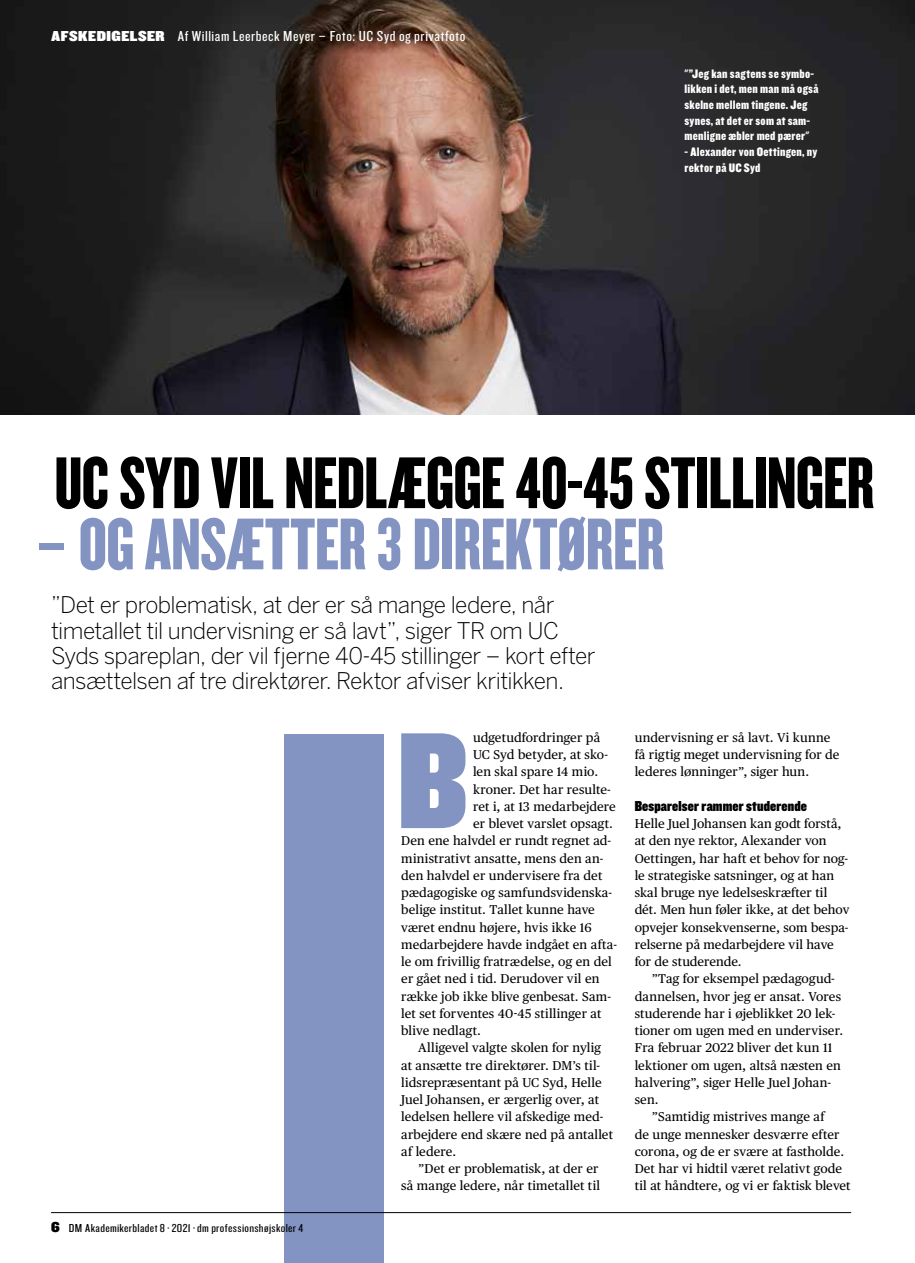
<style>
.page{position:relative;width:915px;height:1263px;background:#fff}
.page>*{position:absolute;margin:0;border:0;box-sizing:border-box;transform-origin:0 0}
.t1{font:142.2px "Knockout 90 Ultmt Welterwt";color:#8394c3}
.t2{font:76.2px "Knockout 68 Full Featherwt";letter-spacing:-.01em;color:#000}
.t3{font:76.2px "Knockout 68 Full Featherwt";letter-spacing:-.005em;color:#8394c3}
.t4{font:300 22.8px/25.5px "Benton Sans";letter-spacing:-.025em;color:#000}
.t5{font:15px "Knockout 28 Junior Feathrwt";letter-spacing:.03em;color:#fff;scale:1.2 1}
.t6{font:15px "Knockout 90 Ultmt Welterwt";letter-spacing:.01em;color:#000}
.t7{font:12.75px/17.2px "Publico Text";letter-spacing:.01em;color:#000}
.t8{font:12.75px/15.8px "Knockout 70 Full Welterwt";letter-spacing:.015em;color:#fff}
.t9{font:12px "Knockout 28 Junior Feathrwt";letter-spacing:.02em;color:#000;scale:1.2 1}
.s1{font-family:"Knockout 90 Ultmt Welterwt"}
.s2{font-family:"Knockout 90 Ultmt Welterwt";font-size:15px}
</style>
<div class="page">
<img style="left:0;top:0;width:914px;height:414px">
<div style="left:284px;top:735px;width:100px;height:528px;background:#8394c3"></div>
<hr style="left:51px;top:1212px;width:799px;height:1px;background:#000">
<p class="t5" style="left:52px;top:27px;width:346px"><span class="s1">AFSKEDIGELSER</span> Af William Leerbeck Meyer – Foto: UC Syd og privatfoto</p>
<p class="t8" style="left:684px;top:65px;width:135px">"”Jeg kan sagtens se symbo&shy;likken i det, men man må også skelne mellem tingene. Jeg synes, at det er som at sam&shy;menligne æbler med pærer"</p>
<p class="t8" style="left:684px;top:144px;width:134px">- Alexander von Oettingen, ny rektor på UC Syd</p>
<h2 class="t2" style="left:54px;top:436px;width:821px">UC SYD VIL NEDLÆGGE 40-45 STILLINGER</h2>
<h2 class="t3" style="left:34px;top:498px;width:631px">– OG ANSÆTTER 3 DIREKTØRER</h2>
<h3 class="t4" style="left:51px;top:592px;width:546px">”Det er problematisk, at der er så mange ledere, når timetallet til undervisning er så lavt”, siger TR om UC Syds spareplan, der vil fjerne 40-45 stillinger – kort efter ansættelsen af tre direktører. Rektor afviser kritikken.</h3>
<p class="t9" style="left:51px;top:1220px;width:211px"><span class="s2">6</span> DM Akademikerbladet 8 · 2021 · dm professionshøjskoler 4</p>
<h1 class="t1" style="left:397px;top:684px;width:72px">B</h1>
<p class="t7" style="left:473px;top:728px;width:129px">udgetudfordringer på</p>
<p class="t7" style="left:473px;top:745px;width:136px">UC Syd betyder, at sko-</p>
<p class="t7" style="left:473px;top:762px;width:127px">len skal spare 14 mio.</p>
<p class="t7" style="left:473px;top:780px;width:139px">kroner. Det har resulte-</p>
<p class="t7" style="left:473px;top:797px;width:144px">ret i, at 13 medarbejdere</p>
<p class="t7" style="left:473px;top:814px;width:141px">er blevet varslet opsagt.</p>
<p class="t7" style="left:401px;top:831px;width:211px">Den ene halvdel er rundt regnet ad-</p>
<p class="t7" style="left:401px;top:849px;width:204px">ministrativt ansatte, mens den an-</p>
<p class="t7" style="left:401px;top:866px;width:202px">den halvdel er undervisere fra det</p>
<p class="t7" style="left:401px;top:883px;width:212px">pædagogiske og samfundsvidenska-</p>
<p class="t7" style="left:401px;top:900px;width:195px">belige institut. Tallet kunne have</p>
<p class="t7" style="left:401px;top:918px;width:192px">været endnu højere, hvis ikke 16</p>
<p class="t7" style="left:401px;top:935px;width:217px">medarbejdere havde indgået en afta-</p>
<p class="t7" style="left:401px;top:952px;width:212px">le om frivillig fratrædelse, og en del</p>
<p class="t7" style="left:401px;top:969px;width:200px">er gået ned i tid. Derudover vil en</p>
<p class="t7" style="left:401px;top:987px;width:211px">række job ikke blive genbesat. Sam-</p>
<p class="t7" style="left:401px;top:1004px;width:201px">let set forventes 40-45 stillinger at</p>
<p class="t7" style="left:401px;top:1021px;width:81px">blive nedlagt.</p>
<p class="t7" style="left:418px;top:1038px;width:184px">Alligevel valgte skolen for nylig</p>
<p class="t7" style="left:401px;top:1056px;width:200px">at ansætte tre direktører. DM’s til-</p>
<p class="t7" style="left:401px;top:1073px;width:202px">lidsrepræsentant på UC Syd, Helle</p>
<p class="t7" style="left:401px;top:1090px;width:199px">Juel Johansen, er ærgerlig over, at</p>
<p class="t7" style="left:401px;top:1107px;width:203px">ledelsen hellere vil afskedige med-</p>
<p class="t7" style="left:401px;top:1125px;width:213px">arbejdere end skære ned på antallet</p>
<p class="t7" style="left:401px;top:1142px;width:56px">af ledere.</p>
<p class="t7" style="left:418px;top:1159px;width:182px">”Det er problematisk, at der er</p>
<p class="t7" style="left:401px;top:1176px;width:200px">så mange ledere, når timetallet til</p>
<p class="t7" style="left:634px;top:728px;width:206px">undervisning er så lavt. Vi kunne få rigtig meget undervisning for de lederes lønninger”, siger hun.</p>
<p class="t6" style="left:634px;top:796px;width:174px">Besparelser rammer studerende</p>
<p class="t7" style="left:634px;top:814px;width:216px">Helle Juel Johansen kan godt forstå, at den nye rektor, Alexander von Oettingen, har haft et behov for nog&shy;le strategiske satsninger, og at han skal bruge nye ledelseskræfter til dét. Men hun føler ikke, at det behov opvejer konsekvenserne, som bespa&shy;relserne på medarbejdere vil have for de studerende.</p>
<p class="t7" style="left:634px;top:969px;width:210px;text-indent:17px">”Tag for eksempel pædagogud&shy;dannelsen, hvor jeg er ansat. Vores studerende har i øjeblikket 20 lek&shy;tioner om ugen med en underviser.<br>Fra februar 2022 bliver det kun 11 lektioner om ugen, altså næsten en halvering”, siger Helle Juel Johan&shy;sen.</p>
<p class="t7" style="left:634px;top:1107px;width:217px;text-indent:17px">”Samtidig mistrives mange af<br>de unge mennesker desværre efter corona, og de er svære at fastholde.<br>Det har vi hidtil været relativt gode til at håndtere, og vi er faktisk blevet</p>
</div>
